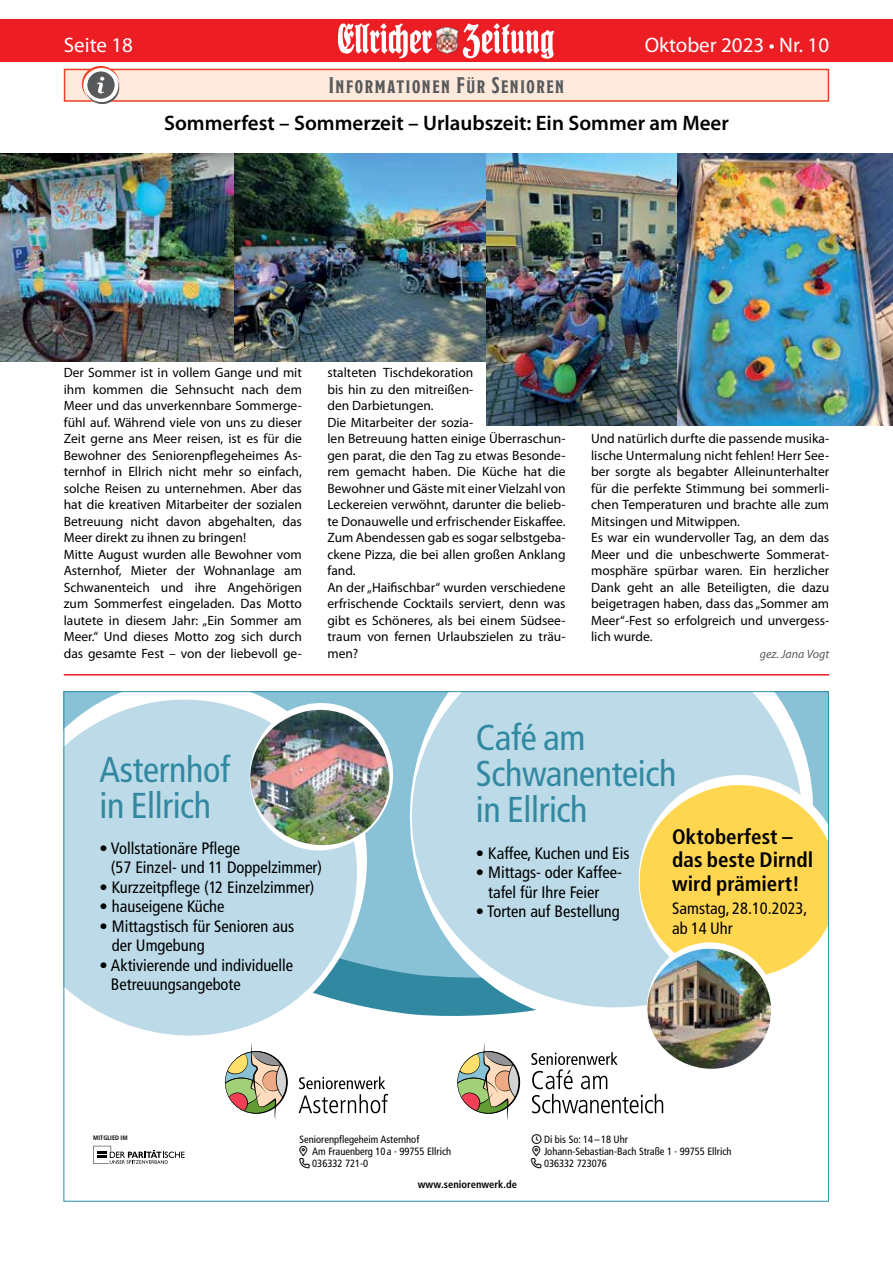
<style>
.page{position:relative;width:893px;height:1263px;background:#fff}
.page>*{position:absolute;margin:0;border:0;box-sizing:border-box;transform-origin:0 0}
.t1{font:condensed 36px/36px "Frutiger LT Pro";letter-spacing:-.01em;color:#3189a1}
.t2{font:700 22.5px "Modesto Condensed";letter-spacing:.07em;color:#58595b}
.t3{font:600 21px "Myriad Pro";color:#000}
.t4{font:700 condensed 21px/23.2px "Frutiger LT Pro";color:#000}
.t5{font:21px "Myriad Pro";color:#fff}
.t6{font:condensed 16.5px/19.5px "Frutiger LT Pro";color:#000}
.t7{font:13.5px/16.5px "Myriad Pro";color:#000}
.t8{font:italic 12px "Myriad Pro";color:#58595b}
.t9{font:condensed 10.5px/12px "Frutiger LT Pro";color:#000}
.t10{font:700 condensed 10.5px "Frutiger LT Pro";color:#000}
.t11{font:700 condensed 6.45px "Frutiger LT Pro";color:#000}
</style>
<div class="page">
<div style="left:0;top:19px;width:893px;height:43px;background:#ed1d24"></div>
<img style="left:338px;top:23px;width:216px;height:36px">
<img style="left:434px;top:26px;width:26px;height:28px">
<hr style="left:64px;top:674px;width:765px;height:1px;background:#ed1d24">
<div style="left:64px;top:69px;width:765px;height:33px;background:#fee9dd;border:2px solid #ef4123"></div>
<svg style="left:79px;top:65px;width:43px;height:39px"></svg>
<img style="left:85px;top:69px;width:33px;height:32px">
<img style="left:0;top:153px;width:486px;height:208px">
<img style="left:486px;top:153px;width:407px;height:272px">
<svg style="left:367px;top:693px;width:460px;height:321px;background:#7cb8ce"></svg>
<svg style="left:457px;top:1043px;width:63px;height:76px"></svg>
<svg style="left:93px;top:1146px;width:92px;height:18px"></svg>
<svg style="left:65px;top:693px;width:302px;height:343px;background:#bedbe8"></svg>
<img style="left:250px;top:703px;width:143px;height:148px">
<svg style="left:410px;top:693px;width:403px;height:323px;background:#b2d5e3"></svg>
<svg style="left:225px;top:1043px;width:63px;height:76px"></svg>
<svg style="left:299px;top:1076px;width:89px;height:37px"></svg>
<svg style="left:531px;top:775px;width:296px;height:338px"></svg>
<h3 class="t5" style="left:64px;top:32px;width:71px">Seite 18</h3>
<h3 class="t5" style="left:645px;top:32px;width:186px">Oktober 2023 • Nr. 10</h3>
<h2 class="t2" style="left:329px;top:74px;width:237px">Informationen Für Senioren</h2>
<h3 class="t3" style="left:164px;top:109px;width:566px">Sommerfest – Sommerzeit – Urlaubszeit: Ein Sommer am Meer</h3>
<p class="t7" style="left:64px;top:364px;width:240px">Der Sommer ist in vollem Gange und mit ihm kommen die Sehnsucht nach dem Meer und das unverkennbare Sommerge&shy;fühl auf. Während viele von uns zu dieser Zeit gerne ans Meer reisen, ist es für die Bewohner des Seniorenpflegeheimes As&shy;ternhof in Ellrich nicht mehr so einfach, solche Reisen zu unternehmen. Aber das hat die kreativen Mitarbeiter der sozialen Betreuung nicht davon abgehalten, das Meer direkt zu ihnen zu bringen!<br>Mitte August wurden alle Bewohner vom Asternhof, Mieter der Wohnanlage am Schwanenteich und ihre Angehörigen zum Sommerfest eingeladen. Das Motto lautete in diesem Jahr: „Ein Sommer am Meer.“ Und dieses Motto zog sich durch das gesamte Fest – von der liebevoll ge-</p>
<p class="t7" style="left:327px;top:364px;width:240px">stalteten Tischdekoration<br>bis hin zu den mitreißen-<br>den Darbietungen.<br>Die Mitarbeiter der sozia-<br>len Betreuung hatten einige Überraschun&shy;gen parat, die den Tag zu etwas Besonde&shy;rem gemacht haben. Die Küche hat die Bewohner und Gäste mit einer Vielzahl von Leckereien verwöhnt, darunter die belieb&shy;te Donauwelle und erfrischender Eiskaffee.<br>Zum Abendessen gab es sogar selbstgeba&shy;ckene Pizza, die bei allen großen Anklang fand.<br>An der „Haifischbar“ wurden verschiedene erfrischende Cocktails serviert, denn was gibt es Schöneres, als bei einem Südsee&shy;traum von fernen Urlaubszielen zu träu&shy;men?</p>
<p class="t7" style="left:591px;top:430px;width:240px">Und natürlich durfte die passende musika&shy;lische Untermalung nicht fehlen! Herr See&shy;ber sorgte als begabter Alleinunterhalter für die perfekte Stimmung bei sommerli&shy;chen Temperaturen und brachte alle zum Mitsingen und Mitwippen.<br>Es war ein wundervoller Tag, an dem das Meer und die unbeschwerte Sommerat&shy;mosphäre spürbar waren. Ein herzlicher Dank geht an alle Beteiligten, die dazu beigetragen haben, dass das „Sommer am Meer“-Fest so erfolgreich und unvergess&shy;lich wurde.</p>
<p class="t8" style="left:760px;top:646px;width:71px">gez. Jana Vogt</p>
<h1 class="t1" style="left:100px;top:752px;width:132px">Asternhof in Ellrich</h1>
<p class="t6" style="left:111px;top:838px;width:213px;text-indent:-11px">• Vollstationäre Pflege<br>(57 Einzel- und 11 Doppelzimmer)</p>
<p class="t6" style="left:100px;top:877px;width:216px">• Kurzzeitpflege (12 Einzelzimmer)</p>
<p class="t6" style="left:100px;top:897px;width:126px">• hauseigene Küche</p>
<p class="t6" style="left:112px;top:916px;width:184px;text-indent:-12px">• Mittagstisch für Senioren aus der Umgebung</p>
<p class="t6" style="left:111px;top:955px;width:184px;text-indent:-11px">• Aktivierende und individuelle<br>Betreuungsangebote</p>
<h1 class="t1" style="left:476px;top:720px;width:202px">Café am<br>Schwanenteich in Ellrich</h1>
<h3 class="t4" style="left:672px;top:825px;width:142px">Oktoberfest – das beste Dirndl wird prämiert!</h3>
<p class="t6" style="left:672px;top:899px;width:137px">Samstag, 28.10.2023, ab 14 Uhr</p>
<p class="t6" style="left:476px;top:843px;width:155px">• Kaffee, Kuchen und Eis</p>
<p class="t6" style="left:488px;top:863px;width:135px;text-indent:-12px">• Mittags- oder Kaffee&shy;tafel für Ihre Feier</p>
<p class="t6" style="left:476px;top:902px;width:145px">• Torten auf Bestellung</p>
<p class="t11" style="left:93px;top:1134px;width:36px">MITGLIED IM</p>
<p class="t9" style="left:312px;top:1133px;width:140px;text-indent:-13px">Seniorenpflegeheim Asternhof<br>Am Frauenberg 10 a · 99755 Ellrich<br>036332 721-0</p>
<p class="t10" style="left:418px;top:1178px;width:101px">www.seniorenwerk.de</p>
<p class="t9" style="left:544px;top:1133px;width:189px">Di bis So: 14 – 18 Uhr<br>Johann-Sebastian-Bach Straße 1 · 99755 Ellrich<br>036332 723076</p>
</div>
